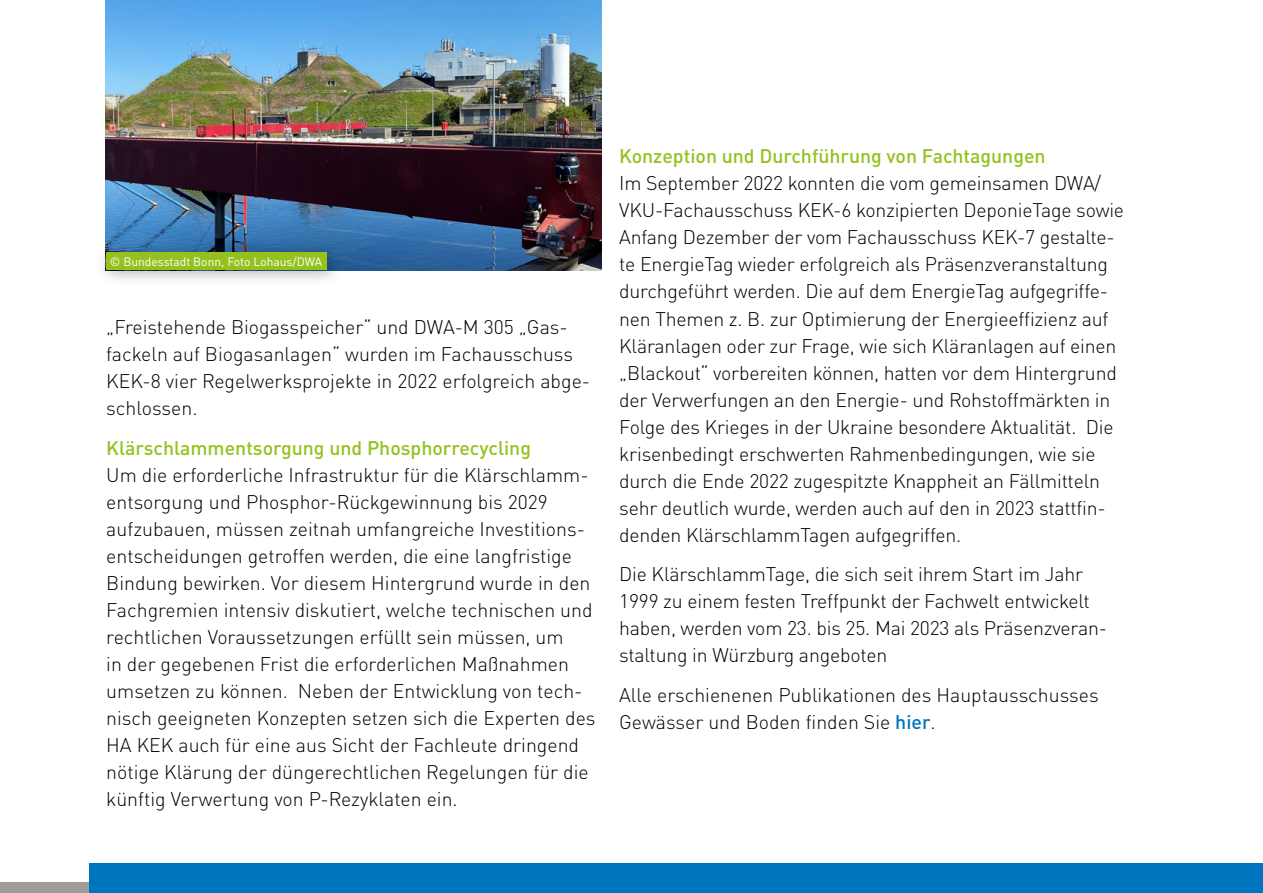
<style>
.page{position:relative;width:1263px;height:893px;background:#fff}
.page>*{position:absolute;margin:0;border:0;box-sizing:border-box;transform-origin:0 0}
.t1{font:300 19.5px/27px "DINOT";letter-spacing:-.01em;color:#000}
.t2{font:500 19.5px "DINOT";color:#95c11f}
.t3{font:12px "DINOT";color:#fff}
.s1{font-weight:500;color:#0075bf}
</style>
<div class="page">
<img style="left:106px;top:0;width:496px;height:270px">
<div style="left:95px;top:242px;width:249px;height:45px;background:#000;opacity:.3"></div>
<div style="left:106px;top:252px;width:220px;height:18px;background:#95c11f"></div>
<div style="left:0;top:882px;width:88px;height:11px;background:#9d9d9c"></div>
<div style="left:89px;top:863px;width:1174px;height:30px;background:#0075bf"></div>
<p class="t3" style="left:110px;top:252px;width:214px">© Bundesstadt Bonn, Foto Lohaus/DWA</p>
<p class="t1" style="left:106px;top:312px;width:485px">„Freistehende Biogasspeicher“ und DWA-M 305 „Gas&shy;fackeln auf Biogasanlagen“ wurden im Fachausschuss KEK-8 vier Regelwerksprojekte in 2022 erfolgreich abge&shy;schlossen.</p>
<p class="t2" style="left:106px;top:432px;width:426px">Klärschlammentsorgung und Phosphorrecycling</p>
<p class="t1" style="left:106px;top:460px;width:491px">Um die erforderliche Infrastruktur für die Klärschlamm&shy;entsorgung und Phosphor-Rückgewinnung bis 2029 aufzubauen, müssen zeitnah umfangreiche Investitions&shy;entscheidungen getroffen werden, die eine langfristige Bindung bewirken. Vor diesem Hintergrund wurde in den Fachgremien intensiv diskutiert, welche technischen und rechtlichen Voraussetzungen erfüllt sein müssen, um<br>in der gegebenen Frist die erforderlichen Maßnahmen umsetzen zu können. Neben der Entwicklung von tech&shy;nisch geeigneten Konzepten setzen sich die Experten des HA KEK auch für eine aus Sicht der Fachleute dringend nötige Klärung der düngerechtlichen Regelungen für die künftig Verwertung von P-Rezyklaten ein.</p>
<p class="t2" style="left:619px;top:141px;width:428px">Konzeption und Durchführung von Fachtagungen</p>
<p class="t1" style="left:619px;top:169px;width:506px">Im September 2022 konnten die vom gemeinsamen DWA/ VKU-Fachausschuss KEK-6 konzipierten DeponieTage sowie Anfang Dezember der vom Fachausschuss KEK-7 gestalte&shy;te EnergieTag wieder erfolgreich als Präsenzveranstaltung durchgeführt werden. Die auf dem EnergieTag aufgegriffe&shy;nen Themen z. B. zur Optimierung der Energieeffizienz auf Kläranlagen oder zur Frage, wie sich Kläranlagen auf einen „Blackout“ vorbereiten können, hatten vor dem Hintergrund der Verwerfungen an den Energie- und Rohstoffmärkten in Folge des Krieges in der Ukraine besondere Aktualität. Die krisenbedingt erschwerten Rahmenbedingungen, wie sie durch die Ende 2022 zugespitzte Knappheit an Fällmitteln sehr deutlich wurde, werden auch auf den in 2023 stattfin&shy;denden KlärschlammTagen aufgegriffen.</p>
<p class="t1" style="left:619px;top:560px;width:489px">Die KlärschlammTage, die sich seit ihrem Start im Jahr 1999 zu einem festen Treffpunkt der Fachwelt entwickelt haben, werden vom 23. bis 25. Mai 2023 als Präsenzveran&shy;staltung in Würzburg angeboten</p>
<p class="t1" style="left:619px;top:680px;width:481px">Alle erschienenen Publikationen des Hauptausschusses<br>Gewässer und Boden finden Sie <span class="s1">hier</span>.</p>
</div>
